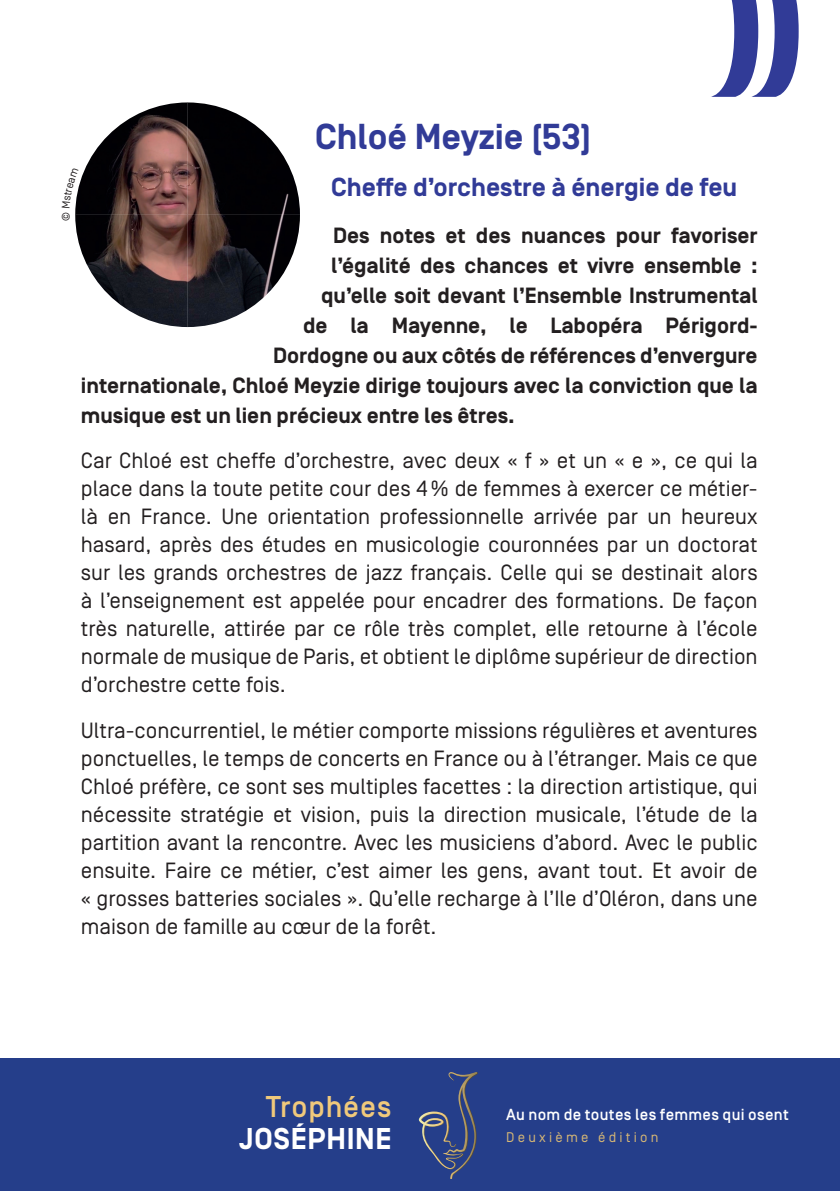
<style>
.page{position:relative;width:840px;height:1191px;background:#fff}
.page>*{position:absolute;margin:0;border:0;box-sizing:border-box;transform-origin:0 0}
.t1{font:700 36px "Simplon Norm";color:#313b97}
.t2{font:700 30px "Simplon Norm";letter-spacing:.025em;color:#fff}
.t3{font:500 30px "Simplon Norm";letter-spacing:.03em;color:#f0c97b}
.t4{font:700 26px "Simplon Norm";color:#313b97}
.t5{font:22px/28px "Simplon Norm";color:#231f20;text-align:justify}
.t6{font:700 22px "Simplon Norm";color:#231f20}
.t7{font:500 16px "Simplon Norm";letter-spacing:.02em;color:#fff}
.t8{font:14px "Simplon Norm";letter-spacing:.23em;color:#d8b875}
</style>
<div class="page">
<div style="left:0;top:1058px;width:839px;height:133px;background:#253e8a"></div>
<svg style="left:418px;top:1072px;width:60px;height:106px"></svg>
<svg style="left:711px;top:0;width:87px;height:97px"></svg>
<img style="left:75px;top:102px;width:225px;height:225px">
<svg style="left:75px;top:168px;width:3px;height:52px"></svg>
<h1 class="t1" style="left:315px;top:117px;width:278px">Chloé Meyzie (53)</h1>
<p class="t4" style="left:331px;top:173px;width:407px">Cheffe d’orchestre à énergie de feu</p>
<p class="t6" style="left:333px;top:224px;width:425px">Des notes et des nuances pour favoriser</p>
<p class="t6" style="left:331px;top:254px;width:428px">l’égalité des chances et vivre ensemble :</p>
<p class="t6" style="left:321px;top:284px;width:437px">qu’elle soit devant l’Ensemble Instrumental</p>
<p class="t6" style="left:303px;top:314px;width:455px">de la Mayenne, le Labopéra Périgord-</p>
<p class="t6" style="left:273px;top:344px;width:485px">Dordogne ou aux côtés de références d’envergure</p>
<p class="t6" style="left:81px;top:374px;width:678px">internationale, Chloé Meyzie dirige toujours avec la conviction que la</p>
<p class="t6" style="left:81px;top:404px;width:435px">musique est un lien précieux entre les êtres.</p>
<p class="t5" style="left:81px;top:447px;width:678px">Car Chloé est cheffe d’orchestre, avec deux « f » et un « e », ce qui la place dans la toute petite cour des 4 % de femmes à exercer ce métier&shy;là en France. Une orientation professionnelle arrivée par un heureux hasard, après des études en musicologie couronnées par un doctorat sur les grands orchestres de jazz français. Celle qui se destinait alors à l’enseignement est appelée pour encadrer des formations. De façon très naturelle, attirée par ce rôle très complet, elle retourne à l’école normale de musique de Paris, et obtient le diplôme supérieur de direction d’orchestre cette fois.</p>
<p class="t5" style="left:81px;top:716px;width:678px">Ultra-concurrentiel, le métier comporte missions régulières et aventures ponctuelles, le temps de concerts en France ou à l’étranger. Mais ce que Chloé préfère, ce sont ses multiples facettes : la direction artistique, qui nécessite stratégie et vision, puis la direction musicale, l’étude de la partition avant la rencontre. Avec les musiciens d’abord. Avec le public ensuite. Faire ce métier, c’est aimer les gens, avant tout. Et avoir de « grosses batteries sociales ». Qu’elle recharge à l’Ile d’Oléron, dans une maison de famille au cœur de la forêt.</p>
<h2 class="t3" style="left:266px;top:1090px;width:127px">Trophées</h2>
<h2 class="t2" style="left:239px;top:1122px;width:153px">JOSÉPHINE</h2>
<p class="t7" style="left:506px;top:1106px;width:284px">Au nom de toutes les femmes qui osent</p>
<p class="t8" style="left:506px;top:1129px;width:154px">Deuxième édition</p>
</div>
